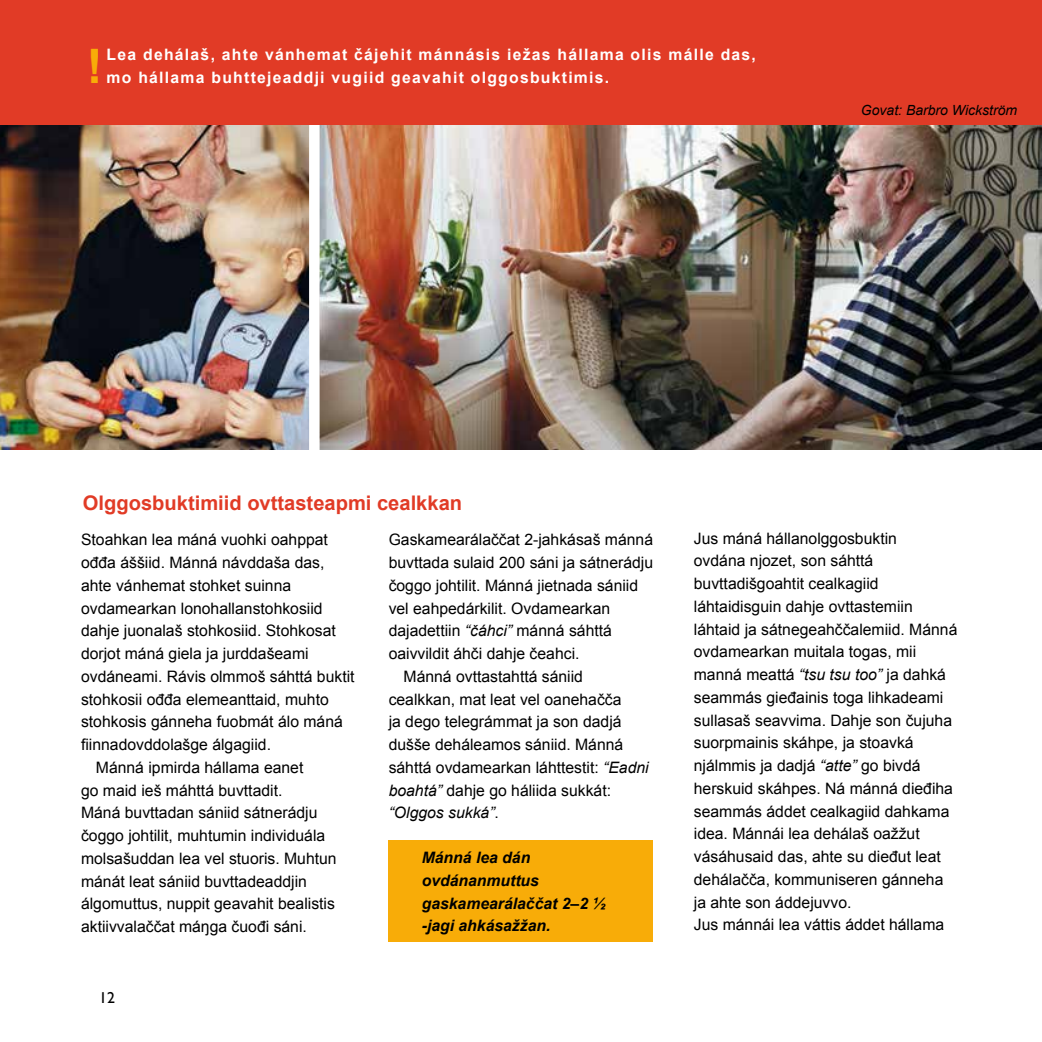
<style>
.page{position:relative;width:1042px;height:1042px;background:#fff}
.page>*{position:absolute;margin:0;border:0;box-sizing:border-box;transform-origin:0 0}
.t1{font:700 47.6px "Arial";color:#f8ac08}
.t2{font:700 20.12px "Arial";color:#e13b26}
.t3{font:15.75px/22.8px "Arial";color:#000}
.t4{font:700 15.75px/22.8px "Arial";letter-spacing:.08em;color:#fff}
.t5{font:italic 700 15.75px/22.8px "Arial";color:#000}
.t6{font:italic 15.75px "Arial";color:#000}
.t7{font:15.75px "Gill Sans";color:#000}
.t8{font:italic 14px "Arial";color:#000}
.s1{font-style:italic}
.s2{font-style:normal}
</style>
<div class="page">
<img style="left:320px;top:124px;width:722px;height:326px">
<img style="left:0;top:124px;width:309px;height:326px">
<div style="left:0;top:0;width:1042px;height:124px;background:#e13b26"></div>
<div style="left:389px;top:840px;width:264px;height:102px;background:#f8ac08"></div>
<h1 class="t1" style="left:87px;top:34px;width:17px">!</h1>
<p class="t4" style="left:107px;top:44px;width:651px">Lea dehálaš, ahte vánhemat čájehit mánnásis iežas hállama olis málle das, mo hállama buhttejeaddji vugiid geavahit olggosbuktimis.</p>
<p class="t8" style="left:861px;top:101px;width:158px">Govat: Barbro Wickström</p>
<p class="t2" style="left:83px;top:489px;width:381px">Olggosbuktimiid ovttasteapmi cealkkan</p>
<p class="t3" style="left:81px;top:529px;width:248px">Stoahkan lea máná vuohki oahppat</p>
<p class="t3" style="left:81px;top:551px;width:245px">ođđa áššiid. Mánná návddaša das,</p>
<p class="t3" style="left:81px;top:574px;width:212px">ahte vánhemat stohket suinna</p>
<p class="t3" style="left:81px;top:597px;width:243px">ovdamearkan lonohallanstohkosiid</p>
<p class="t3" style="left:81px;top:620px;width:256px">dahje juonalaš stohkosiid. Stohkosat</p>
<p class="t3" style="left:81px;top:642px;width:229px">dorjot máná giela ja jurddašeami</p>
<p class="t3" style="left:81px;top:665px;width:275px">ovdáneami. Rávis olmmoš sáhttá buktit</p>
<p class="t3" style="left:81px;top:688px;width:249px">stohkosii ođđa elemeanttaid, muhto</p>
<p class="t3" style="left:81px;top:711px;width:263px">stohkosis gánneha fuobmát álo máná</p>
<p class="t3" style="left:81px;top:733px;width:191px">fiinnadovddolašge álgagiid.</p>
<p class="t3" style="left:96px;top:756px;width:209px">Mánná ipmirda hállama eanet</p>
<p class="t3" style="left:81px;top:779px;width:203px">go maid ieš máhttá buvttadit.</p>
<p class="t3" style="left:81px;top:802px;width:238px">Máná buvttadan sániid sátnerádju</p>
<p class="t3" style="left:81px;top:824px;width:246px">čoggo johtilit, muhtumin individuála</p>
<p class="t3" style="left:81px;top:847px;width:257px">molsašuddan lea vel stuoris. Muhtun</p>
<p class="t3" style="left:81px;top:870px;width:227px">mánát leat sániid buvttadeaddjin</p>
<p class="t3" style="left:81px;top:893px;width:255px">álgomuttus, nuppit geavahit bealistis</p>
<p class="t3" style="left:81px;top:915px;width:227px">aktiivvalaččat máŋga čuođi sáni.</p>
<p class="t7" style="left:99px;top:988px;width:17px">12</p>
<p class="t3" style="left:389px;top:529px;width:266px">Gaskamearálaččat 2-jahkásaš mánná</p>
<p class="t3" style="left:389px;top:551px;width:266px">buvttada sulaid 200 sáni ja sátnerádju</p>
<p class="t3" style="left:389px;top:574px;width:251px">čoggo johtilit. Mánná jietnada sániid</p>
<p class="t3" style="left:389px;top:597px;width:223px">vel eahpedárkilit. Ovdamearkan</p>
<p class="t3" style="left:389px;top:620px;width:225px">dajadettiin <span class="s1">“čáhci”</span> mánná sáhttá</p>
<p class="t3" style="left:389px;top:642px;width:192px">oaivvildit áhči dahje čeahci.</p>
<p class="t3" style="left:403px;top:665px;width:181px">Mánná ovttastahttá sániid</p>
<p class="t3" style="left:389px;top:688px;width:234px">cealkkan, mat leat vel oanehačča</p>
<p class="t3" style="left:389px;top:711px;width:234px">ja dego telegrámmat ja son dadjá</p>
<p class="t3" style="left:389px;top:733px;width:236px">dušše deháleamos sániid. Mánná</p>
<p class="t3" style="left:389px;top:756px;width:262px">sáhttá ovdamearkan láhttestit: <span class="s1">“Eadni</span></p>
<p class="t3" style="left:389px;top:779px;width:224px"><span class="s1">boahtá”</span> dahje go háliida sukkát:</p>
<p class="t6" style="left:389px;top:803px;width:112px">“Olggos sukká”<span class="s2">.</span></p>
<p class="t5" style="left:422px;top:847px;width:185px">Mánná lea dán ovdánanmuttus gaskamearálaččat 2–2 ½ -jagi ahkásažžan.</p>
<p class="t3" style="left:694px;top:527px;width:265px">Jus máná hállanolggosbuktin<br>ovdána njozet, son sáhttá buvttadišgoahtit cealkagiid láhtaidisguin dahje ovttastemiin láhtaid ja sátnegeahččalemiid. Mánná ovdamearkan muitala togas, mii manná meattá <span class="s1">“tsu tsu too”</span> ja dahká seammás gieđainis toga lihkadeami sullasaš seavvima. Dahje son čujuha suorpmainis skáhpe, ja stoavká njálmmis ja dadjá <span class="s1">“atte”</span> go bivdá herskuid skáhpes. Ná mánná dieđiha seammás áddet cealkagiid dahkama idea. Mánnái lea dehálaš oažžut vásáhusaid das, ahte su dieđut leat dehálačča, kommuniseren gánneha ja ahte son áddejuvvo.<br>Jus mánnái lea váttis áddet hállama</p>
</div>
